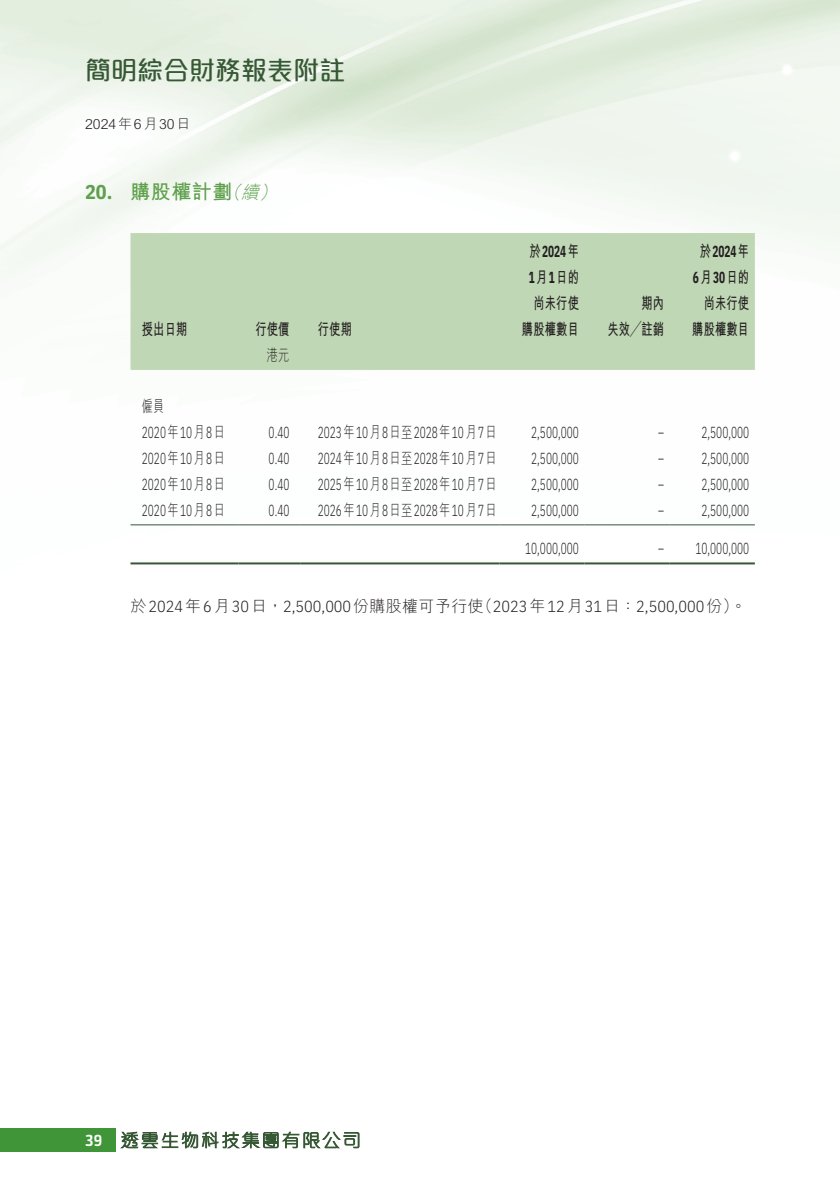
<style>
.page{position:relative;width:840px;height:1191px;background:#fff}
.page>*{position:absolute;margin:0;border:0;box-sizing:border-box;transform-origin:0 0}
.t1{font:500 26px "M Elle HK";color:#365834}
._01_H1{font:700 20px "M Hei HK";letter-spacing:.02em;color:#5ea04c}
._01_H1-2{font:700 condensed 20px "IBM Plex Sans";color:#5ea04c}
._01_H1-3{font:italic 300 18px "M Hei HK";color:#5ea04c}
.t2{font:700 18px "Neuron";color:#fff}
._50_Table_txt{font:300 condensed 16px "IBM Plex Sans";color:#231f20;scale:.7 1}
._00_txt{font:300 condensed 16px "IBM Plex Sans";color:#231f20}
._50_Table_txt-2{font:700 16px "M Hei HK";letter-spacing:.02em;color:#231f20;scale:.7 1}
._50_Table_txt-3{font:700 condensed 16px "IBM Plex Sans";color:#231f20;scale:.7 1}
._50_Table_txt-4{font:300 16px "M Hei HK";color:#231f20;scale:.7 1}
.t3{font:300 14px "M Hei HK";letter-spacing:.125em;color:#231f20}
.s1{font-family:"M Hei HK";font-stretch:normal}
.s2{font-family:"IBM Plex Sans";font-stretch:condensed}
</style>
<div class="page">
<img style="left:0;top:0;width:839px;height:1149px">
<div style="left:0;top:1128px;width:116px;height:24px;background:#3f9537"></div>
<svg style="left:121px;top:1131px;width:238px;height:17px"></svg>
<div style="left:130px;top:233px;width:624px;height:137px;background:#bfd7b5"></div>
<hr style="left:130px;top:524px;width:108px;height:1px;background:#365834">
<hr style="left:238px;top:524px;width:62px;height:1px;background:#365834">
<hr style="left:300px;top:524px;width:199px;height:1px;background:#365834">
<hr style="left:499px;top:524px;width:85px;height:1px;background:#365834">
<hr style="left:584px;top:524px;width:85px;height:1px;background:#365834">
<hr style="left:669px;top:524px;width:85px;height:1px;background:#365834">
<hr style="left:130px;top:562px;width:108px;height:2px;background:#365834">
<hr style="left:238px;top:562px;width:62px;height:2px;background:#365834">
<hr style="left:300px;top:562px;width:199px;height:2px;background:#365834">
<hr style="left:499px;top:562px;width:85px;height:2px;background:#365834">
<hr style="left:584px;top:562px;width:85px;height:2px;background:#365834">
<hr style="left:669px;top:562px;width:85px;height:2px;background:#365834">
<h1 class="t1" style="left:85px;top:57px;width:261px">簡明綜合財務報表附註</h1>
<p class="t3" style="left:85px;top:117px;width:107px">2024年6月30日</p>
<p class="_01_H1-2" style="left:85px;top:176px;width:29px">20.</p>
<p class="_01_H1" style="left:130px;top:177px;width:103px">購股權計劃</p>
<p class="_01_H1-3" style="left:241px;top:183px;width:23px">續</p>
<p class="_01_H1-3" style="left:223px;top:183px;width:23px">（</p>
<p class="_01_H1-3" style="left:259px;top:183px;width:23px">(</p>
<p class="_50_Table_txt-2" style="left:142px;top:317px;width:66px">授出日期</p>
<p class="_50_Table_txt-2" style="left:255px;top:317px;width:50px">行使價</p>
<p class="_50_Table_txt-4" style="left:266px;top:347px;width:34px">港元</p>
<p class="_50_Table_txt-4" style="left:142px;top:398px;width:34px">僱員</p>
<p class="_50_Table_txt" style="left:142px;top:420px;width:120px">2020<span class="s1">年</span>10<span class="s1">月 日</span>8</p>
<p class="_50_Table_txt" style="left:268px;top:420px;width:31px">0.40</p>
<p class="_50_Table_txt" style="left:142px;top:446px;width:120px">2020<span class="s1">年</span>10<span class="s1">月 日</span>8</p>
<p class="_50_Table_txt" style="left:268px;top:446px;width:31px">0.40</p>
<p class="_50_Table_txt" style="left:142px;top:472px;width:120px">2020<span class="s1">年</span>10<span class="s1">月 日</span>8</p>
<p class="_50_Table_txt" style="left:268px;top:472px;width:31px">0.40</p>
<p class="_50_Table_txt" style="left:142px;top:498px;width:120px">2020<span class="s1">年</span>10<span class="s1">月 日</span>8</p>
<p class="_50_Table_txt" style="left:268px;top:498px;width:31px">0.40</p>
<p class="_50_Table_txt-2" style="left:317px;top:317px;width:50px">行使期</p>
<p class="_50_Table_txt-3" style="left:529px;top:239px;width:72px"><span class="s1">於</span>2024<span class="s1">年</span></p>
<p class="_50_Table_txt-2" style="left:528px;top:265px;width:73px">月<span class="s2">1 1</span>日的</p>
<p class="_50_Table_txt-2" style="left:533px;top:291px;width:66px">尚未行使</p>
<p class="_50_Table_txt-2" style="left:521px;top:317px;width:83px">購股權數目</p>
<p class="_50_Table_txt" style="left:317px;top:420px;width:257px">2023<span class="s1">年</span>10<span class="s1">月</span>8<span class="s1">日至</span>2028<span class="s1">年</span>10<span class="s1">月 日</span>7</p>
<p class="_50_Table_txt" style="left:531px;top:420px;width:70px">2,500,000</p>
<p class="_50_Table_txt" style="left:317px;top:446px;width:257px">2024<span class="s1">年</span>10<span class="s1">月</span>8<span class="s1">日至</span>2028<span class="s1">年</span>10<span class="s1">月 日</span>7</p>
<p class="_50_Table_txt" style="left:531px;top:446px;width:70px">2,500,000</p>
<p class="_50_Table_txt" style="left:317px;top:472px;width:257px">2025<span class="s1">年</span>10<span class="s1">月</span>8<span class="s1">日至</span>2028<span class="s1">年</span>10<span class="s1">月 日</span>7</p>
<p class="_50_Table_txt" style="left:531px;top:472px;width:70px">2,500,000</p>
<p class="_50_Table_txt" style="left:317px;top:498px;width:257px">2026<span class="s1">年</span>10<span class="s1">月</span>8<span class="s1">日至</span>2028<span class="s1">年</span>10<span class="s1">月 日</span>7</p>
<p class="_50_Table_txt" style="left:531px;top:498px;width:70px">2,500,000</p>
<p class="_50_Table_txt" style="left:525px;top:536px;width:78px">10,000,000</p>
<p class="_50_Table_txt-2" style="left:641px;top:291px;width:34px">期內</p>
<p class="_50_Table_txt-2" style="left:607px;top:317px;width:82px">失效╱註銷</p>
<p class="_50_Table_txt-3" style="left:699px;top:239px;width:72px"><span class="s1">於</span>2024<span class="s1">年</span></p>
<p class="_50_Table_txt-2" style="left:692px;top:265px;width:82px">月<span class="s2">6 30</span>日的</p>
<p class="_50_Table_txt-2" style="left:703px;top:291px;width:66px">尚未行使</p>
<p class="_50_Table_txt-2" style="left:691px;top:317px;width:83px">購股權數目</p>
<p class="_50_Table_txt" style="left:657px;top:420px;width:10px">–</p>
<p class="_50_Table_txt" style="left:657px;top:446px;width:10px">–</p>
<p class="_50_Table_txt" style="left:657px;top:472px;width:10px">–</p>
<p class="_50_Table_txt" style="left:657px;top:498px;width:10px">–</p>
<p class="_50_Table_txt" style="left:657px;top:536px;width:10px">–</p>
<p class="_50_Table_txt" style="left:701px;top:420px;width:70px">2,500,000</p>
<p class="_50_Table_txt" style="left:701px;top:446px;width:70px">2,500,000</p>
<p class="_50_Table_txt" style="left:701px;top:472px;width:70px">2,500,000</p>
<p class="_50_Table_txt" style="left:701px;top:498px;width:70px">2,500,000</p>
<p class="_50_Table_txt" style="left:695px;top:536px;width:78px">10,000,000</p>
<p class="_00_txt" style="left:476px;top:594px;width:271px"><span class="s1">（</span>2023<span class="s1">年</span>12<span class="s1">月</span>31<span class="s1">日：</span>2,500,000<span class="s1">份。(</span></p>
<p class="_00_txt" style="left:130px;top:594px;width:354px"><span class="s1">於</span>2024<span class="s1">年</span>6<span class="s1">月</span>30<span class="s1">日，</span>2,500,000<span class="s1">份購股權可予行使</span></p>
<p class="t2" style="left:85px;top:1129px;width:19px">39</p>
</div>
